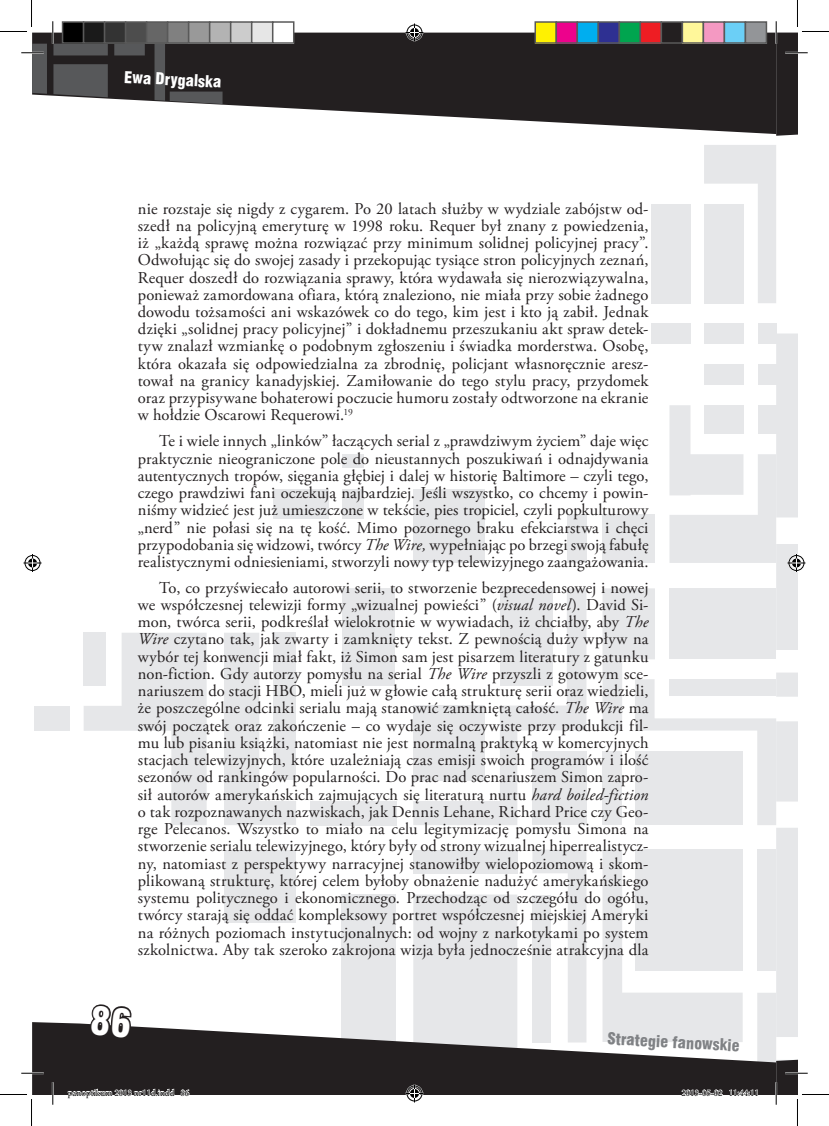
<style>
.page{position:relative;width:829px;height:1126px;background:#fff}
.page>*{position:absolute;margin:0;border:0;box-sizing:border-box;transform-origin:0 0}
.t1{font:16.5px/17.2px "Adobe Garamond Pro";letter-spacing:.01em;color:#231f20;text-align:justify}
.t2{font:15px "Swis 721 Blk Cn PL";color:#808285}
.t3{font:15px "Swis 721 Blk Cn PL";color:#fff}
.t4{font:9px "Minion Pro";color:#000}
.s1{font-style:italic}
</style>
<div class="page">
<div style="left:566px;top:515px;width:20px;height:48px;background:#e6e7e9"></div>
<div style="left:309px;top:801px;width:87px;height:24px;background:#e6e7e9"></div>
<div style="left:35px;top:706px;width:35px;height:25px;background:#e6e7e9"></div>
<div style="left:342px;top:895px;width:54px;height:193px;background:#e6e7e9"></div>
<div style="left:224px;top:850px;width:71px;height:73px;background:#e6e7e9"></div>
<div style="left:413px;top:489px;width:72px;height:74px;background:#e6e7e9"></div>
<div style="left:273px;top:489px;width:56px;height:30px;background:#e6e7e9"></div>
<div style="left:342px;top:489px;width:21px;height:30px;background:#e6e7e9"></div>
<div style="left:342px;top:455px;width:21px;height:13px;background:#e6e7e9"></div>
<div style="left:342px;top:588px;width:53px;height:98px;background:#e6e7e9"></div>
<svg style="left:413px;top:588px;width:173px;height:237px;fill:#e6e7e9"></svg>
<svg style="left:224px;top:633px;width:72px;height:192px"></svg>
<svg style="left:84px;top:633px;width:122px;height:192px"></svg>
<svg style="left:211px;top:33px;width:564px;height:101px;fill:#231f20"></svg>
<svg style="left:32px;top:1022px;width:570px;height:72px;fill:#231f20"></svg>
<hr style="left:21px;top:1072px;width:23px;height:2px;background:#fff">
<hr style="left:52px;top:1082px;width:2px;height:23px;background:#fff">
<svg style="left:21px;top:1073px;width:23px;height:1px"></svg>
<svg style="left:53px;top:1082px;width:1px;height:23px"></svg>
<svg style="left:0;top:0;width:222px;height:104px"></svg>
<svg style="left:0;top:1094px;width:32px;height:32px"></svg>
<svg style="left:775px;top:0;width:53px;height:136px"></svg>
<svg style="left:405px;top:24px;width:18px;height:18px"></svg>
<svg style="left:405px;top:850px;width:181px;height:252px"></svg>
<svg style="left:24px;top:554px;width:18px;height:18px"></svg>
<div style="left:63px;top:22px;width:21px;height:21px;background:#000"></div>
<div style="left:62px;top:21px;width:22px;height:23px;border:2px solid #595959"></div>
<div style="left:84px;top:22px;width:21px;height:21px;background:#1a1a1a"></div>
<div style="left:83px;top:21px;width:22px;height:23px;border:2px solid #595959"></div>
<div style="left:105px;top:22px;width:21px;height:21px;background:#333"></div>
<div style="left:104px;top:21px;width:22px;height:23px;border:2px solid #595959"></div>
<div style="left:126px;top:22px;width:21px;height:21px;background:#4d4d4d"></div>
<div style="left:125px;top:21px;width:22px;height:23px;border:2px solid #595959"></div>
<div style="left:147px;top:22px;width:21px;height:21px;background:#666"></div>
<div style="left:146px;top:21px;width:22px;height:23px;border:2px solid #595959"></div>
<div style="left:168px;top:22px;width:21px;height:21px;background:#808080"></div>
<div style="left:167px;top:21px;width:22px;height:23px;border:2px solid #595959"></div>
<div style="left:189px;top:22px;width:21px;height:21px;background:#999"></div>
<div style="left:188px;top:21px;width:22px;height:23px;border:2px solid #595959"></div>
<div style="left:210px;top:22px;width:21px;height:21px;background:#b3b3b3"></div>
<div style="left:209px;top:21px;width:22px;height:23px;border:2px solid #595959"></div>
<div style="left:231px;top:22px;width:21px;height:21px;background:#ccc"></div>
<div style="left:230px;top:21px;width:22px;height:23px;border:2px solid #595959"></div>
<div style="left:252px;top:22px;width:21px;height:21px;background:#e6e6e6"></div>
<div style="left:251px;top:21px;width:22px;height:23px;border:2px solid #595959"></div>
<div style="left:273px;top:22px;width:21px;height:21px;background:#fff"></div>
<div style="left:272px;top:21px;width:22px;height:23px;border:2px solid #595959"></div>
<div style="left:535px;top:22px;width:21px;height:21px;background:#fff101"></div>
<div style="left:534px;top:21px;width:23px;height:23px;border:2px solid #595959"></div>
<div style="left:556px;top:22px;width:21px;height:21px;background:#ed028c"></div>
<div style="left:555px;top:21px;width:23px;height:23px;border:2px solid #595959"></div>
<div style="left:577px;top:22px;width:21px;height:21px;background:#00aeef"></div>
<div style="left:576px;top:21px;width:23px;height:23px;border:2px solid #595959"></div>
<div style="left:598px;top:22px;width:21px;height:21px;background:#2e3092"></div>
<div style="left:597px;top:21px;width:23px;height:23px;border:2px solid #595959"></div>
<div style="left:619px;top:22px;width:21px;height:21px;background:#00a54f"></div>
<div style="left:618px;top:21px;width:23px;height:23px;border:2px solid #595959"></div>
<div style="left:640px;top:22px;width:21px;height:21px;background:#ee1d23"></div>
<div style="left:639px;top:21px;width:23px;height:23px;border:2px solid #595959"></div>
<div style="left:661px;top:22px;width:21px;height:21px;background:#231f20"></div>
<div style="left:660px;top:21px;width:23px;height:23px;border:2px solid #595959"></div>
<div style="left:682px;top:22px;width:21px;height:21px;background:#fff79a"></div>
<div style="left:681px;top:21px;width:23px;height:23px;border:2px solid #595959"></div>
<div style="left:703px;top:22px;width:21px;height:21px;background:#f499c2"></div>
<div style="left:702px;top:21px;width:23px;height:23px;border:2px solid #595959"></div>
<div style="left:724px;top:22px;width:21px;height:21px;background:#6bcff6"></div>
<div style="left:723px;top:21px;width:23px;height:23px;border:2px solid #595959"></div>
<div style="left:745px;top:22px;width:21px;height:21px;background:#939598"></div>
<div style="left:744px;top:21px;width:23px;height:23px;border:2px solid #595959"></div>
<svg style="left:602px;top:145px;width:226px;height:981px"></svg>
<svg style="left:67px;top:1004px;width:122px;height:91px"></svg>
<p class="t3" style="left:125px;top:67px;width:99px;rotate:3deg">Ewa Drygalska</p>
<p class="t1" style="left:138px;top:200px;width:512px">nie rozstaje się nigdy z cygarem. Po 20 latach służby w wydziale zabójstw od&shy;szedł na policyjną emeryturę w 1998 roku. Requer był znany z powiedzenia, iż „każdą sprawę można rozwiązać przy minimum solidnej policyjnej pracy”.<br>Odwołując się do swojej zasady i przekopując tysiące stron policyjnych zeznań, Requer doszedł do rozwiązania sprawy, która wydawała się nierozwiązywalna, ponieważ zamordowana ofiara, którą znaleziono, nie miała przy sobie żadnego dowodu tożsamości ani wskazówek co do tego, kim jest i kto ją zabił. Jednak dzięki „solidnej pracy policyjnej” i dokładnemu przeszukaniu akt spraw detek&shy;tyw znalazł wzmiankę o podobnym zgłoszeniu i świadka morderstwa. Osobę, która okazała się odpowiedzialna za zbrodnię, policjant własnoręcznie aresz&shy;tował na granicy kanadyjskiej. Zamiłowanie do tego stylu pracy, przydomek oraz przypisywane bohaterowi poczucie humoru zostały odtworzone na ekranie w hołdzie Oscarowi Requerowi.<sup>19</sup></p>
<p class="t1" style="left:138px;top:433px;width:512px;text-indent:21px">Te i wiele innych „linków” łaczących serial z „prawdziwym życiem” daje więc praktycznie nieograniczone pole do nieustannych poszukiwań i odnajdywania autentycznych tropów, sięgania głębiej i dalej w historię Baltimore – czyli tego, czego prawdziwi fani oczekują najbardziej. Jeśli wszystko, co chcemy i powin&shy;niśmy widzieć jest już umieszczone w tekście, pies tropiciel, czyli popkulturowy „nerd” nie połasi się na tę kość. Mimo pozornego braku efekciarstwa i chęci przypodobania się widzowi, twórcy <span class="s1">The Wire,</span> wypełniając po brzegi swoją fabułę realistycznymi odniesieniami, stworzyli nowy typ telewizyjnego zaangażowania.</p>
<p class="t1" style="left:138px;top:579px;width:512px;text-indent:21px">To, co przyświecało autorowi serii, to stworzenie bezprecedensowej i nowej we współczesnej telewizji formy „wizualnej powieści” (<span class="s1">visual novel</span>). David Si&shy;mon, twórca serii, podkreślał wielokrotnie w wywiadach, iż chciałby, aby <span class="s1">The Wire</span> czytano tak, jak zwarty i zamknięty tekst. Z pewnością duży wpływ na wybór tej konwencji miał fakt, iż Simon sam jest pisarzem literatury z gatunku non-fiction. Gdy autorzy pomysłu na serial <span class="s1">The Wire</span> przyszli z gotowym sce&shy;nariuszem do stacji HBO, mieli już w głowie całą strukturę serii oraz wiedzieli, że poszczególne odcinki serialu mają stanowić zamkniętą całość. <span class="s1">The Wire</span> ma swój początek oraz zakończenie – co wydaje się oczywiste przy produkcji fil&shy;mu lub pisaniu książki, natomiast nie jest normalną praktyką w komercyjnych stacjach telewizyjnych, które uzależniają czas emisji swoich programów i ilość sezonów od rankingów popularności. Do prac nad scenariuszem Simon zapro&shy;sił autorów amerykańskich zajmujących się literaturą nurtu <span class="s1">hard boiled-fiction </span>o tak rozpoznawanych nazwiskach, jak Dennis Lehane, Richard Price czy Geo&shy;rge Pelecanos. Wszystko to miało na celu legitymizację pomysłu Simona na stworzenie serialu telewizyjnego, który były od strony wizualnej hiperrealistycz&shy;ny, natomiast z perspektywy narracyjnej stanowiłby wielopoziomową i skom&shy;plikowaną strukturę, której celem byłoby obnażenie nadużyć amerykańskiego systemu politycznego i ekonomicznego. Przechodząc od szczegółu do ogółu, twórcy starają się oddać kompleksowy portret współczesnej miejskiej Ameryki na różnych poziomach instytucjonalnych: od wojny z narkotykami po system szkolnictwa. Aby tak szeroko zakrojona wizja była jednocześnie atrakcyjna dla</p>
<p class="t2" style="left:608px;top:1029px;width:134px;rotate:3deg">Strategie fanowskie</p>
<p class="t4" style="left:68px;top:1087px;width:123px">panoptikum 2013 nr11d.indd 86</p>
<p class="t4" style="left:681px;top:1087px;width:79px">2013-05-02 11:44:11</p>
</div>
